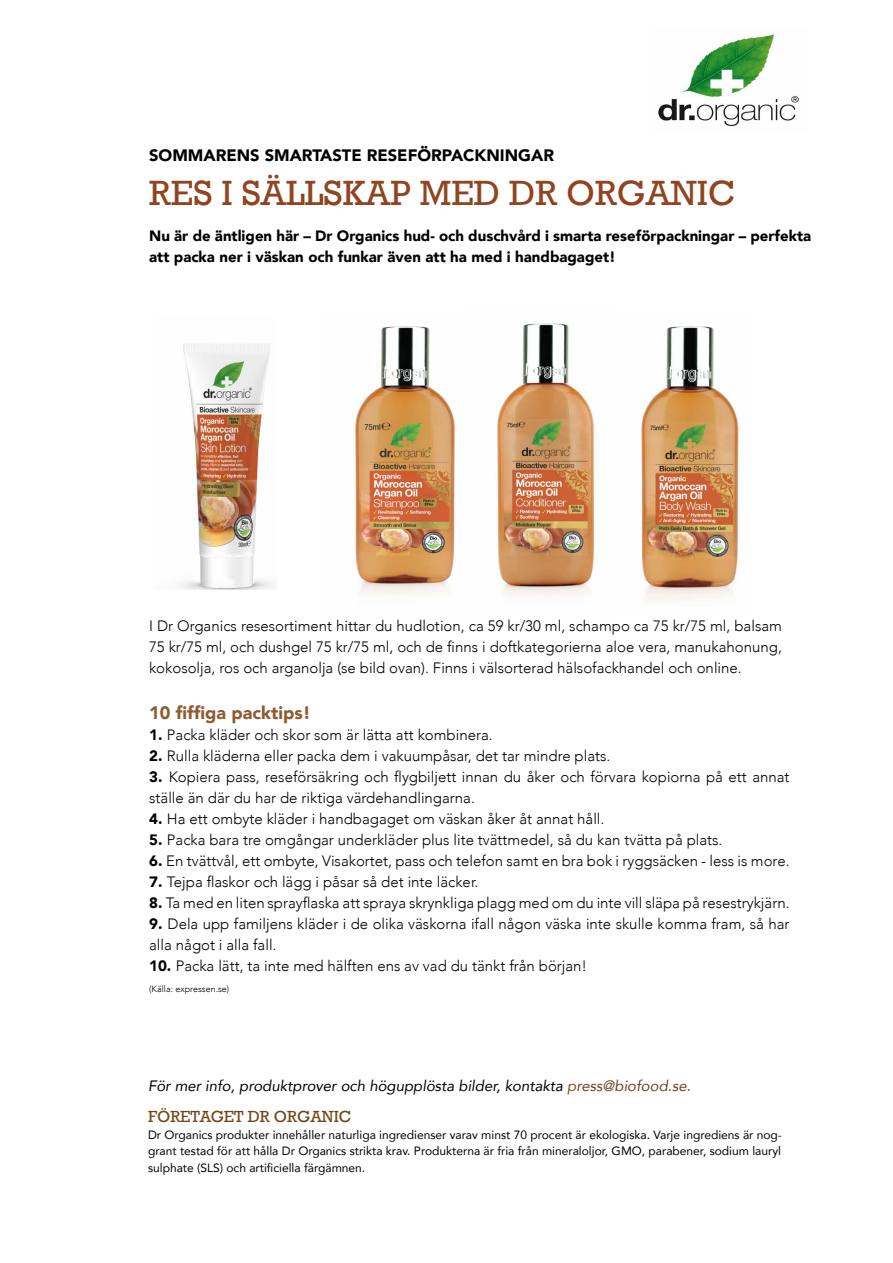
<style>
.page{position:relative;width:893px;height:1263px;background:#fff}
.page>*{position:absolute;margin:0;border:0;box-sizing:border-box;transform-origin:0 0}
.t1{font:36px "Rockwell";color:#904420}
.t2{font:900 18px "Avenir";color:#905b2e}
.t3{font:900 16.5px "Avenir";color:#000}
.t4{font:16.5px "Rockwell";color:#744616}
.t5{font:300 15px/21px "Avenir";color:#000}
.t6{font:900 15px/21px "Avenir";color:#000}
.t7{font:italic 15px "Avenir";color:#000}
.t8{font:12px/16.5px "Avenir";color:#000;text-align:justify}
.t9{font:300 9px "Avenir";color:#000}
.s1{font-weight:900}
.s2{color:#745518}
.s3{color:#744024}
</style>
<div class="page">
<img style="left:658px;top:34px;width:141px;height:93px">
<img style="left:181px;top:343px;width:94px;height:247px">
<img style="left:355px;top:326px;width:101px;height:269px">
<img style="left:639px;top:326px;width:100px;height:275px">
<img style="left:497px;top:323px;width:98px;height:273px">
<p class="t3" style="left:149px;top:141px;width:406px">SOMMARENS SMARTASTE RESEFÖRPACKNINGAR</p>
<h1 class="t1" style="left:149px;top:172px;width:588px">RES I SÄLLSKAP MED DR ORGANIC</h1>
<p class="t6" style="left:149px;top:225px;width:664px">Nu är de äntligen här – Dr Organics hud- och duschvård i smarta reseförpackningar – perfekta att packa ner i väskan och funkar även att ha med i handbagaget!</p>
<p class="t5" style="left:149px;top:615px;width:634px;text-align:justify">I Dr Organics resesortiment hittar du hudlotion, ca 59 kr/30 ml, schampo ca 75 kr/75 ml, balsam 75 kr/75 ml, och dushgel 75 kr/75 ml, och de finns i doftkategorierna aloe vera, manukahonung, kokosolja, ros och arganolja (se bild ovan). Finns i välsorterad hälsofackhandel och online.</p>
<p class="t2" style="left:149px;top:697px;width:163px">10 fiffiga packtips!</p>
<p class="t5" style="left:149px;top:724px;width:345px"><span class="s1">1.</span> Packa kläder och skor som är lätta att kombinera.</p>
<p class="t5" style="left:149px;top:745px;width:463px"><span class="s1">2.</span> Rulla kläderna eller packa dem i vakuumpåsar, det tar mindre plats.</p>
<p class="t5" style="left:149px;top:766px;width:642px"><span class="s1">3.</span> Kopiera pass, reseförsäkring och flygbiljett innan du åker och förvara kopiorna på ett annat ställe än där du har de riktiga värdehandlingarna.</p>
<p class="t5" style="left:149px;top:808px;width:457px"><span class="s1">4.</span> Ha ett ombyte kläder i handbagaget om väskan åker åt annat håll.</p>
<p class="t5" style="left:149px;top:829px;width:575px"><span class="s1">5.</span> Packa bara tre omgångar underkläder plus lite tvättmedel, så du kan tvätta på plats.</p>
<p class="t5" style="left:149px;top:850px;width:642px"><span class="s1">6.</span> En tvättvål, ett ombyte, Visakortet, pass och telefon samt en bra bok i ryggsäcken - less is more.</p>
<p class="t5" style="left:149px;top:871px;width:331px"><span class="s1">7.</span> Tejpa flaskor och lägg i påsar så det inte läcker.</p>
<p class="t5" style="left:149px;top:892px;width:642px"><span class="s1">8.</span> Ta med en liten sprayflaska att spraya skrynkliga plagg med om du inte vill släpa på resestrykjärn.</p>
<p class="t5" style="left:149px;top:913px;width:642px"><span class="s1">9.</span> Dela upp familjens kläder i de olika väskorna ifall någon väska inte skulle komma fram, så har alla något i alla fall.</p>
<p class="t5" style="left:149px;top:955px;width:439px"><span class="s1">10.</span> Packa lätt, ta inte med hälften ens av vad du tänkt från början!</p>
<p class="t9" style="left:149px;top:983px;width:82px">(Källa: expressen.se)</p>
<p class="t7" style="left:148px;top:1076px;width:544px">För mer info, produktprover och högupplösta bilder, kontakta <span class="s2">p</span><span class="s3">ress@biofood.se.</span></p>
<p class="t4" style="left:148px;top:1107px;width:205px">FÖRETAGET DR ORGANIC</p>
<p class="t8" style="left:148px;top:1126px;width:635px">Dr Organics produkter innehåller naturliga ingredienser varav minst 70 procent är ekologiska. Varje ingrediens är nog&shy;grant testad för att hålla Dr Organics strikta krav. Produkterna är fria från mineraloljor, GMO, parabener, sodium lauryl sulphate (SLS) och artificiella färgämnen.</p>
</div>
